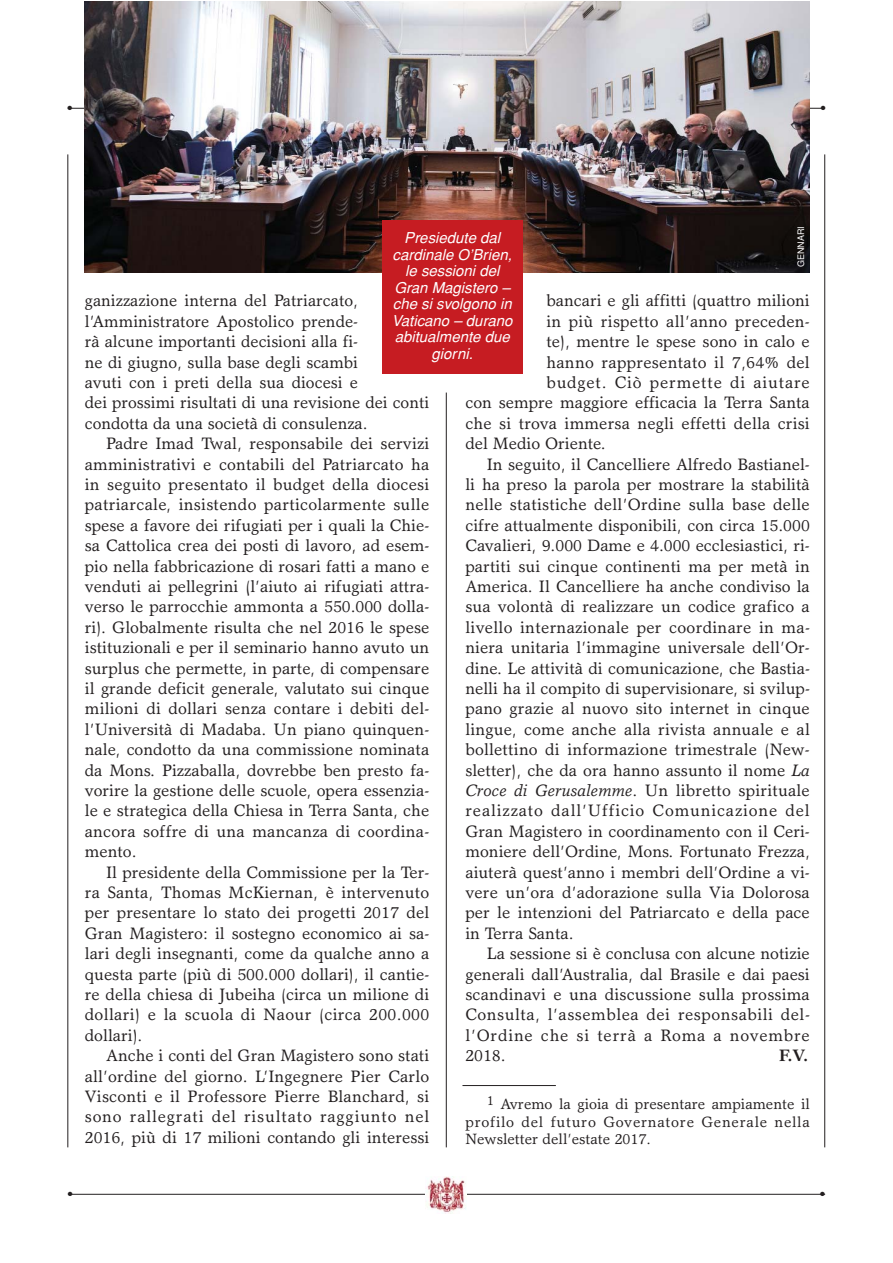
<style>
.page{position:relative;width:893px;height:1263px;background:#fff}
.page>*{position:absolute;margin:0;border:0;box-sizing:border-box;transform-origin:0 0}
.t1{font:16.65px/20.4px "Garth Graphic";color:#231f20;text-align:justify}
.t2{font:16.65px "Garth Graphic";letter-spacing:.05em;color:#231f20}
.t3{font:16.65px "Garth Graphic";letter-spacing:.03em;color:#231f20}
.t4{font:700 16.65px "Garth Graphic";color:#231f20}
.t5{font:italic 15px/16.5px "Helvetica";color:#fff;text-align:center}
.t6{font:15px/17.2px "Garth Graphic";letter-spacing:.015em;color:#231f20;text-align:justify}
.t7{font:9px "Helvetica";color:#fff}
.t8{font:6px "Zapf Dingbats";color:#231f20}
.s1{font-style:italic}
</style>
<div class="page">
<hr style="left:68px;top:154px;width:1px;height:993px;background:#231f20">
<hr style="left:824px;top:154px;width:1px;height:993px;background:#231f20">
<hr style="left:68px;top:108px;width:757px;height:1px;background:#231f20">
<hr style="left:68px;top:1194px;width:757px;height:1px;background:#231f20">
<img style="left:426px;top:1176px;width:41px;height:37px">
<hr style="left:446px;top:393px;width:1px;height:754px;background:#231f20">
<img style="left:85px;top:1px;width:725px;height:272px">
<hr style="left:462px;top:1085px;width:94px;height:1px;background:#231f20">
<div style="left:382px;top:221px;width:140px;height:153px;background:#c61c22"></div>
<p class="t8" style="left:67px;top:106px;width:6px">●</p>
<p class="t8" style="left:821px;top:105px;width:6px">●</p>
<p class="t5" style="left:392px;top:231px;width:125px">Presiedute dal cardinale O’Brien, le sessioni del<br>Gran Magistero – che si svolgono in<br>Vaticano – durano abitualmente due giorni.</p>
<p class="t7" style="left:798px;top:267px;width:42px;rotate:-90deg">GENNARI</p>
<p class="t1" style="left:546px;top:292px;width:265px">bancari e gli affitti (quattro milioni</p>
<p class="t1" style="left:546px;top:313px;width:265px">in più rispetto all’anno preceden-</p>
<p class="t1" style="left:546px;top:333px;width:265px">te), mentre le spese sono in calo e</p>
<p class="t1" style="left:546px;top:353px;width:265px">hanno rappresentato il 7,64% del</p>
<p class="t2" style="left:546px;top:376px;width:265px">budget. Ciò permette di aiutare</p>
<p class="t1" style="left:465px;top:394px;width:346px">con sempre maggiore efficacia la Terra Santa</p>
<p class="t1" style="left:465px;top:415px;width:346px">che si trova immersa negli effetti della crisi</p>
<p class="t1" style="left:465px;top:435px;width:142px">del Medio Oriente.</p>
<p class="t1" style="left:487px;top:455px;width:325px">In seguito, il Cancelliere Alfredo Bastianel-</p>
<p class="t1" style="left:465px;top:476px;width:346px">li ha preso la parola per mostrare la stabilità</p>
<p class="t1" style="left:465px;top:496px;width:346px">nelle statistiche dell’Ordine sulla base delle</p>
<p class="t1" style="left:465px;top:517px;width:346px">cifre attualmente disponibili, con circa 15.000</p>
<p class="t1" style="left:465px;top:537px;width:346px">Cavalieri, 9.000 Dame e 4.000 ecclesiastici, ri-</p>
<p class="t1" style="left:465px;top:557px;width:346px">partiti sui cinque continenti ma per metà in</p>
<p class="t1" style="left:465px;top:578px;width:346px">America. Il Cancelliere ha anche condiviso la</p>
<p class="t1" style="left:465px;top:598px;width:346px">sua volontà di realizzare un codice grafico a</p>
<p class="t1" style="left:465px;top:619px;width:346px">livello internazionale per coordinare in ma-</p>
<p class="t1" style="left:465px;top:639px;width:346px">niera unitaria l’immagine universale dell’Or-</p>
<p class="t1" style="left:465px;top:659px;width:346px">dine. Le attività di comunicazione, che Bastia-</p>
<p class="t1" style="left:465px;top:680px;width:346px">nelli ha il compito di supervisionare, si svilup-</p>
<p class="t1" style="left:465px;top:700px;width:346px">pano grazie al nuovo sito internet in cinque</p>
<p class="t1" style="left:465px;top:721px;width:346px">lingue, come anche alla rivista annuale e al</p>
<p class="t1" style="left:465px;top:741px;width:346px">bollettino di informazione trimestrale (New-</p>
<p class="t1" style="left:465px;top:761px;width:346px">sletter), che da ora hanno assunto il nome <span class="s1">La</span></p>
<p class="t1" style="left:465px;top:782px;width:346px"><span class="s1">Croce di Gerusalemme</span>. Un libretto spirituale</p>
<p class="t2" style="left:465px;top:804px;width:346px">realizzato dall’Ufficio Comunicazione del</p>
<p class="t1" style="left:465px;top:823px;width:346px">Gran Magistero in coordinamento con il Ceri-</p>
<p class="t1" style="left:465px;top:843px;width:346px">moniere dell’Ordine, Mons. Fortunato Frezza,</p>
<p class="t1" style="left:465px;top:863px;width:346px">aiuterà quest’anno i membri dell’Ordine a vi-</p>
<p class="t1" style="left:465px;top:884px;width:346px">vere un’ora d’adorazione sulla Via Dolorosa</p>
<p class="t1" style="left:465px;top:904px;width:346px">per le intenzioni del Patriarcato e della pace</p>
<p class="t1" style="left:465px;top:925px;width:110px">in Terra Santa.</p>
<p class="t1" style="left:487px;top:945px;width:325px">La sessione si è conclusa con alcune notizie</p>
<p class="t1" style="left:465px;top:965px;width:346px">generali dall’Australia, dal Brasile e dai paesi</p>
<p class="t1" style="left:465px;top:986px;width:346px">scandinavi e una discussione sulla prossima</p>
<p class="t3" style="left:465px;top:1008px;width:346px">Consulta, l’assemblea dei responsabili del-</p>
<p class="t2" style="left:465px;top:1029px;width:346px">l’Ordine che si terrà a Roma a novembre</p>
<p class="t1" style="left:465px;top:1047px;width:42px">2018.</p>
<p class="t4" style="left:779px;top:1049px;width:31px">F.V.</p>
<p class="t6" style="left:465px;top:1097px;width:346px;text-indent:21px"><sup>1</sup> Avremo la gioia di presentare ampiamente il profilo del futuro Governatore Generale nella Newsletter dell’estate 2017.</p>
<p class="t1" style="left:85px;top:292px;width:346px;text-align:left">ganizzazione interna del Patriarcato, l’Amministratore Apostolico prende-<br>rà alcune importanti decisioni alla fi-<br>ne di giugno, sulla base degli scambi<br>avuti con i preti della sua diocesi e<br>dei prossimi risultati di una revisione dei conti condotta da una società di consulenza.</p>
<p class="t1" style="left:85px;top:435px;width:346px;text-indent:21px">Padre Imad Twal, responsabile dei servizi amministrativi e contabili del Patriarcato ha in seguito presentato il budget della diocesi patriarcale, insistendo particolarmente sulle spese a favore dei rifugiati per i quali la Chie&shy;sa Cattolica crea dei posti di lavoro, ad esem&shy;pio nella fabbricazione di rosari fatti a mano e venduti ai pellegrini (l’aiuto ai rifugiati attra&shy;verso le parrocchie ammonta a 550.000 dolla&shy;ri). Globalmente risulta che nel 2016 le spese istituzionali e per il seminario hanno avuto un surplus che permette, in parte, di compensare il grande deficit generale, valutato sui cinque milioni di dollari senza contare i debiti del&shy;l’Università di Madaba. Un piano quinquen&shy;nale, condotto da una commissione nominata da Mons. Pizzaballa, dovrebbe ben presto fa&shy;vorire la gestione delle scuole, opera essenzia&shy;le e strategica della Chiesa in Terra Santa, che ancora soffre di una mancanza di coordina&shy;mento.</p>
<p class="t1" style="left:85px;top:863px;width:346px;text-indent:21px">Il presidente della Commissione per la Ter&shy;ra Santa, Thomas McKiernan, è intervenuto per presentare lo stato dei progetti 2017 del Gran Magistero: il sostegno economico ai sa&shy;lari degli insegnanti, come da qualche anno a questa parte (più di 500.000 dollari), il cantie&shy;re della chiesa di Jubeiha (circa un milione di dollari) e la scuola di Naour (circa 200.000 dollari).</p>
<p class="t1" style="left:85px;top:1047px;width:346px;text-indent:21px">Anche i conti del Gran Magistero sono stati all’ordine del giorno. L’Ingegnere Pier Carlo Visconti e il Professore Pierre Blanchard, si sono rallegrati del risultato raggiunto nel 2016, più di 17 milioni contando gli interessi</p>
<p class="t8" style="left:68px;top:1191px;width:6px">●</p>
<p class="t8" style="left:820px;top:1191px;width:6px">●</p>
</div>
